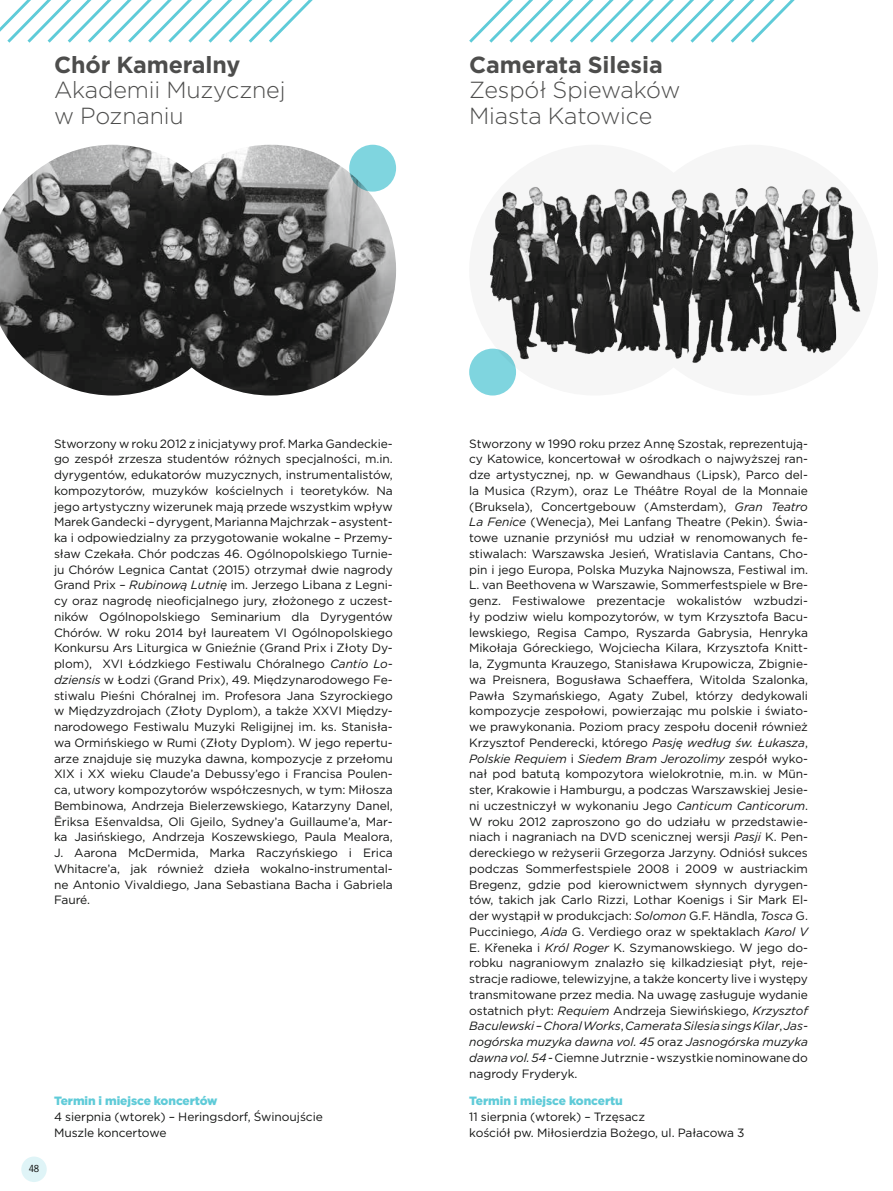
<style>
.page{position:relative;width:893px;height:1191px;background:#fff}
.page>*{position:absolute;margin:0;border:0;box-sizing:border-box;transform-origin:0 0}
.t1{font:300 23.25px/25.5px "Gotham";letter-spacing:-.005em;color:#4d4d4c}
.t2{font:700 23.25px "Gotham";letter-spacing:-.005em;color:#4d4d4c}
.t3{font:12px/15.8px "Gotham";letter-spacing:-.005em;color:#131413;text-align:justify}
.t4{font:900 12px "Gotham";letter-spacing:-.005em;color:#5fcbd8}
.t5{font:10.5px "Franklin Gothic URW Con Boo";color:#131413}
.s1{font-style:italic}
</style>
<div class="page">
<div style="left:21px;top:1156px;width:26px;height:26px;background:#dff4f7;border-radius:50%"></div>
<img style="left:469px;top:186px;width:392px;height:209px">
<img style="left:0;top:145px;width:396px;height:250px">
<svg style="left:0;top:0;width:313px;height:43px"></svg>
<svg style="left:469px;top:0;width:326px;height:43px"></svg>
<svg style="left:349px;top:145px;width:47px;height:47px;background:#7fd2db"></svg>
<div style="left:469px;top:348px;width:47px;height:47px;background:#7fd5df;border-radius:50%"></div>
<h1 class="t2" style="left:54px;top:49px;width:188px">Chór Kameralny</h1>
<h1 class="t1" style="left:54px;top:77px;width:233px">Akademii Muzycznej w Poznaniu</h1>
<h1 class="t2" style="left:469px;top:49px;width:195px">Camerata Silesia</h1>
<h1 class="t1" style="left:469px;top:77px;width:213px">Zespół Śpiewaków<br>Miasta Katowice</h1>
<p class="t3" style="left:54px;top:435px;width:340px">Stworzony w roku 2012 z inicjatywy prof. Marka Gandeckie&shy;go zespół zrzesza studentów różnych specjalności, m.in. dyrygentów, edukatorów muzycznych, instrumentalistów, kompozytorów, muzyków kościelnych i teoretyków. Na jego artystyczny wizerunek mają przede wszystkim wpływ Marek Gandecki – dyrygent, Marianna Majchrzak – asystent&shy;ka i odpowiedzialny za przygotowanie wokalne – Przemy&shy;sław Czekała. Chór podczas 46. Ogólnopolskiego Turnie&shy;ju Chórów Legnica Cantat (2015) otrzymał dwie nagrody Grand Prix – <span class="s1">Rubinową Lutnię</span> im. Jerzego Libana z Legni&shy;cy oraz nagrodę nieoficjalnego jury, złożonego z uczest&shy;ników Ogólnopolskiego Seminarium dla Dyrygentów Chórów. W roku 2014 był laureatem VI Ogólnopolskiego Konkursu Ars Liturgica w Gnieźnie (Grand Prix i Złoty Dy&shy;plom), XVI Łódzkiego Festiwalu Chóralnego <span class="s1">Cantio Lo&shy;dziensis</span> w Łodzi (Grand Prix), 49. Międzynarodowego Fe&shy;stiwalu Pieśni Chóralnej im. Profesora Jana Szyrockiego w Międzyzdrojach (Złoty Dyplom), a także XXVI Między&shy;narodowego Festiwalu Muzyki Religijnej im. ks. Stanisła&shy;wa Ormińskiego w Rumi (Złoty Dyplom). W jego repertu&shy;arze znajduje się muzyka dawna, kompozycje z przełomu XIX i XX wieku Claude’a Debussy’ego i Francisa Poulen&shy;ca, utwory kompozytorów współczesnych, w tym: Miłosza Bembinowa, Andrzeja Bielerzewskiego, Katarzyny Danel, Ēriksa Ešenvaldsa, Oli Gjeilo, Sydney’a Guillaume’a, Mar&shy;ka Jasińskiego, Andrzeja Koszewskiego, Paula Mealora, J. Aarona McDermida, Marka Raczyńskiego i Erica Whitacre’a, jak również dzieła wokalno-instrumental&shy;ne Antonio Vivaldiego, Jana Sebastiana Bacha i Gabriela Fauré.</p>
<p class="t5" style="left:29px;top:1162px;width:12px">48</p>
<p class="t4" style="left:54px;top:1092px;width:165px">Termin i miejsce koncertów</p>
<p class="t3" style="left:54px;top:1108px;width:270px">4 sierpnia (wtorek) – Heringsdorf, Świnoujście<br>Muszle koncertowe</p>
<p class="t3" style="left:469px;top:435px;width:340px">Stworzony w 1990 roku przez Annę Szostak, reprezentują&shy;cy Katowice, koncertował w ośrodkach o najwyższej ran&shy;dze artystycznej, np. w Gewandhaus (Lipsk), Parco del&shy;la Musica (Rzym), oraz Le Théâtre Royal de la Monnaie (Bruksela), Concertgebouw (Amsterdam), <span class="s1">Gran Teatro La Fenice</span> (Wenecja), Mei Lanfang Theatre (Pekin). Świa&shy;towe uznanie przyniósł mu udział w renomowanych fe&shy;stiwalach: Warszawska Jesień, Wratislavia Cantans, Cho&shy;pin i jego Europa, Polska Muzyka Najnowsza, Festiwal im.<br>L. van Beethovena w Warszawie, Sommerfestspiele w Bre&shy;genz. Festiwalowe prezentacje wokalistów wzbudzi&shy;ły podziw wielu kompozytorów, w tym Krzysztofa Bacu&shy;lewskiego, Regisa Campo, Ryszarda Gabrysia, Henryka Mikołaja Góreckiego, Wojciecha Kilara, Krzysztofa Knitt&shy;la, Zygmunta Krauzego, Stanisława Krupowicza, Zbignie&shy;wa Preisnera, Bogusława Schaeffera, Witolda Szalonka, Pawła Szymańskiego, Agaty Zubel, którzy dedykowali kompozycje zespołowi, powierzając mu polskie i świato&shy;we prawykonania. Poziom pracy zespołu docenił również Krzysztof Penderecki, którego <span class="s1">Pasję według św. Łukasza</span>, <span class="s1">Polskie Requiem</span> i <span class="s1">Siedem Bram Jerozolimy</span> zespół wyko&shy;nał pod batutą kompozytora wielokrotnie, m.in. w Mün&shy;ster, Krakowie i Hamburgu, a podczas Warszawskiej Jesie&shy;ni uczestniczył w wykonaniu Jego <span class="s1">Canticum Canticorum</span>.<br>W roku 2012 zaproszono go do udziału w przedstawie&shy;niach i nagraniach na DVD scenicznej wersji <span class="s1">Pasji</span> K. Pen&shy;dereckiego w reżyserii Grzegorza Jarzyny. Odniósł sukces podczas Sommerfestspiele 2008 i 2009 w austriackim Bregenz, gdzie pod kierownictwem słynnych dyrygen&shy;tów, takich jak Carlo Rizzi, Lothar Koenigs i Sir Mark El&shy;der wystąpił w produkcjach: <span class="s1">Solomon</span> G.F. Händla, <span class="s1">Tosca</span> G.<br>Pucciniego, <span class="s1">Aida</span> G. Verdiego oraz w spektaklach <span class="s1">Karol V </span>E. Křeneka i <span class="s1">Król Roger</span> K. Szymanowskiego. W jego do&shy;robku nagraniowym znalazło się kilkadziesiąt płyt, reje&shy;stracje radiowe, telewizyjne, a także koncerty live i występy transmitowane przez media. Na uwagę zasługuje wydanie ostatnich płyt: <span class="s1">Requiem</span> Andrzeja Siewińskiego, <span class="s1">Krzysztof Baculewski – Choral Works</span>, <span class="s1">Camerata Silesia sings Kilar</span>, <span class="s1">Jas&shy;nogórska muzyka dawna vol. 45</span> oraz <span class="s1">Jasnogórska muzyka dawna vol. 54</span> - Ciemne Jutrznie - wszystkie nominowane do nagrody Fryderyk.</p>
<p class="t4" style="left:469px;top:1092px;width:155px">Termin i miejsce koncertu</p>
<p class="t3" style="left:469px;top:1108px;width:277px">11 sierpnia (wtorek) – Trzęsacz<br>kościół pw. Miłosierdzia Bożego, ul. Pałacowa 3</p>
</div>
